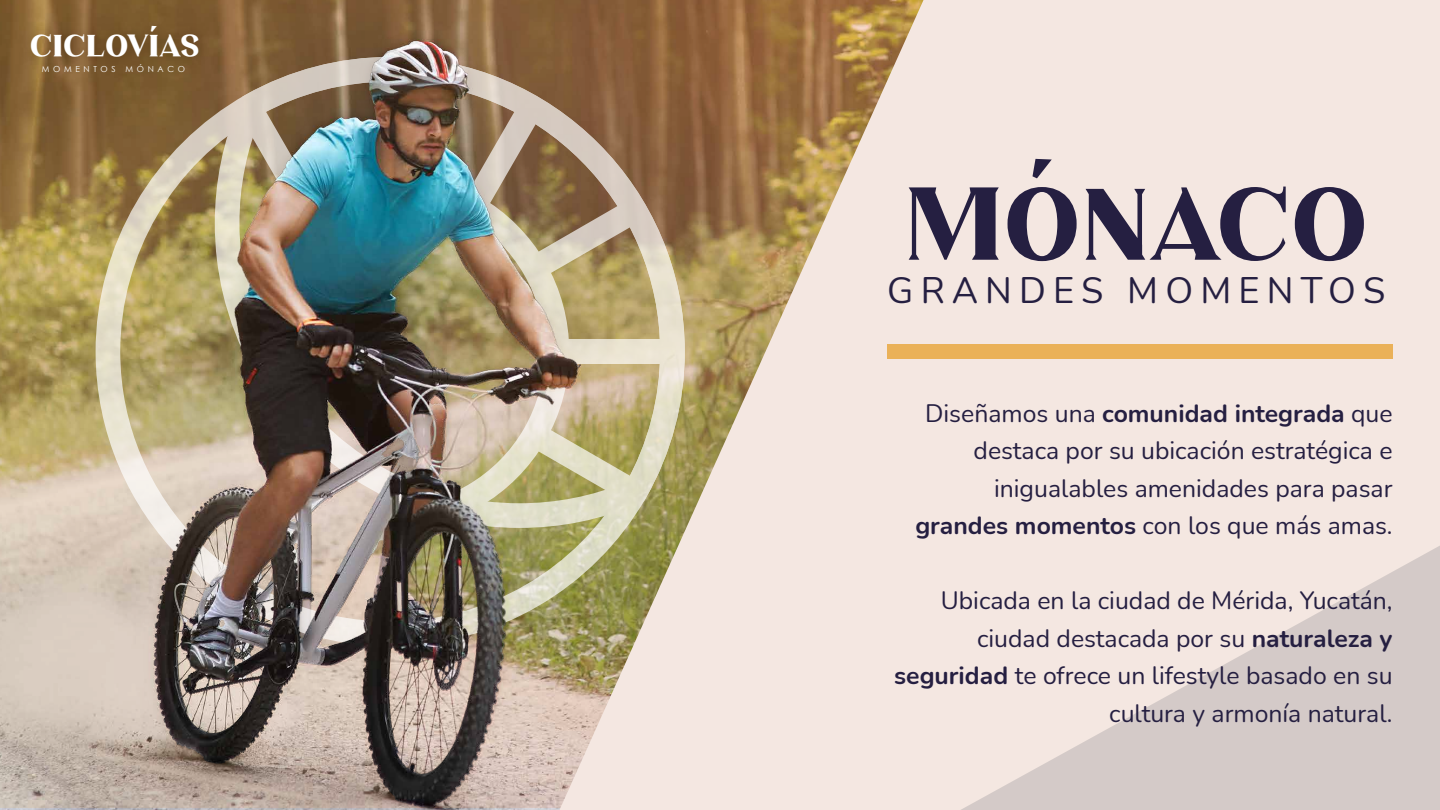
<style>
.page{position:relative;width:1440px;height:810px;background:#fff}
.page>*{position:absolute;margin:0;border:0;box-sizing:border-box;transform-origin:0 0}
.t1{font:97.2px "Phantom Shrine";letter-spacing:.025em;color:#251f41}
.t2{font:36.15px "Nunito";letter-spacing:.2em;color:#251f41}
.t3{font:29.4px "Phantom Shrine";letter-spacing:.025em;color:#fff}
.t4{font:24.75px/37.5px "Nunito";color:#251f41;text-align:right}
.t5{font:8.32px "Century Gothic";letter-spacing:.445em;color:#fff}
.s1{font-weight:700}
</style>
<div class="page">
<img style="left:0;top:0;width:559px;height:810px">
<svg style="left:559px;top:0;width:374px;height:810px;background:#cebaa1"></svg>
<div style="left:933px;top:0;width:507px;height:810px;background:#f4e7e1"></div>
<svg style="left:951px;top:542px;width:489px;height:268px;background:#e4d8d4"></svg>
<div style="left:887px;top:344px;width:506px;height:14px;background:#eab158"></div>
<img style="left:15px;top:10px;width:202px;height:70px">
<p class="t3" style="left:30px;top:25px;width:171px">CICLOVÍAS</p>
<p class="t5" style="left:42px;top:63px;width:145px">MOMENTOS MÓNACO</p>
<h1 class="t1" style="left:906px;top:158px;width:463px">MÓNACO</h1>
<h2 class="t2" style="left:887px;top:266px;width:500px">GRANDES MOMENTOS</h2>
<p class="t4" style="left:915px;top:393px;width:479px">Diseñamos una <span class="s1">comunidad integrada</span> que destaca por su ubicación estratégica e inigualables amenidades para pasar <span class="s1">grandes momentos</span> con los que más amas.</p>
<p class="t4" style="left:894px;top:581px;width:500px">Ubicada en la ciudad de Mérida, Yucatán, ciudad destacada por su <span class="s1">naturaleza y seguridad</span> te ofrece un lifestyle basado en su cultura y armonía natural.</p>
</div>
